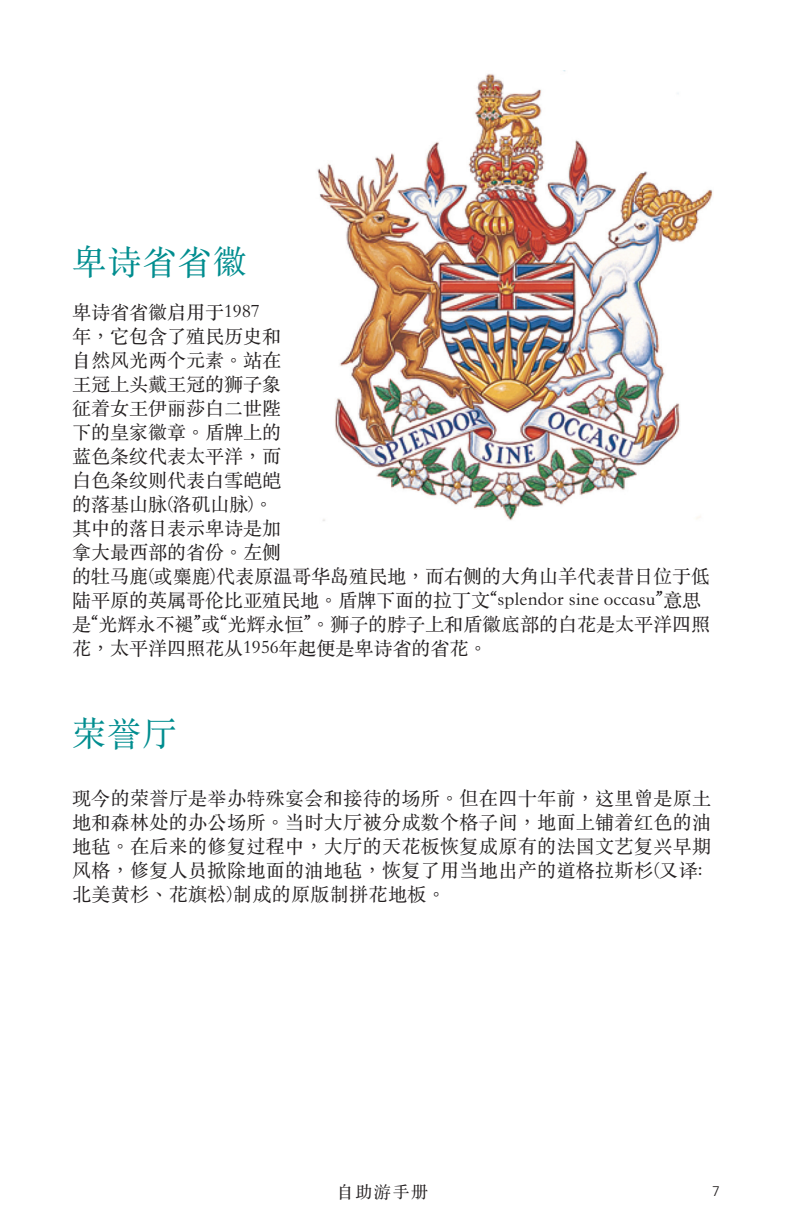
<style>
.page{position:relative;width:792px;height:1224px;background:#fff}
.page>*{position:absolute;margin:0;border:0;box-sizing:border-box;transform-origin:0 0}
.t1{font:34px "ST Songti TC Regular";letter-spacing:.035em;color:#008d8f}
.t2{font:19px/24px "ST Songti TC Regular";color:#231f20}
.t3{font:19px/24px "ST Songti TC Regular";letter-spacing:.02em;color:#231f20}
.t4{font:17px "ST Songti TC Regular";letter-spacing:.09em;color:#231f20}
.t5{font:300 14px "Frutiger LT Std";color:#231f20}
</style>
<div class="page">
<img style="left:317px;top:70px;width:396px;height:451px">
<h1 class="t1" style="left:72px;top:241px;width:176px">卑诗省省徽</h1>
<p class="t2" style="left:72px;top:299px;width:640px">卑诗省省徽启用于1987<br>年，它包含了殖民历史和<br>自然风光两个元素。站在<br>王冠上头戴王冠的狮子象<br>征着女王伊丽莎白二世陛<br>下的皇家徽章。盾牌上的<br>蓝色条纹代表太平洋，而<br>白色条纹则代表白雪皑皑<br>的落基山脉(洛矶山脉)。<br>其中的落日表示卑诗是加<br>拿大最西部的省份。左侧<br>的牡马鹿(或麋鹿)代表原温哥华岛殖民地，而右侧的大角山羊代表昔日位于低陆平原的英属哥伦比亚殖民地。盾牌下面的拉丁文“splendor sine occasu”意思是“光辉永不褪”或“光辉永恒”。狮子的脖子上和盾徽底部的白花是太平洋四照花，太平洋四照花从1956年起便是卑诗省的省花。</p>
<h1 class="t1" style="left:72px;top:713px;width:106px">荣誉厅</h1>
<p class="t3" style="left:72px;top:786px;width:641px">现今的荣誉厅是举办特殊宴会和接待的场所。但在四十年前，这里曾是原土地和森林处的办公场所。当时大厅被分成数个格子间，地面上铺着红色的油地毡。在后来的修复过程中，大厅的天花板恢复成原有的法国文艺复兴早期风格，修复人员掀除地面的油地毡，恢复了用当地出产的道格拉斯杉(又译:北美黄杉、花旗松)制成的原版制拼花地板。</p>
<p class="t4" style="left:337px;top:1181px;width:93px">自助游手册</p>
<p class="t5" style="left:712px;top:1183px;width:9px">7</p>
</div>
